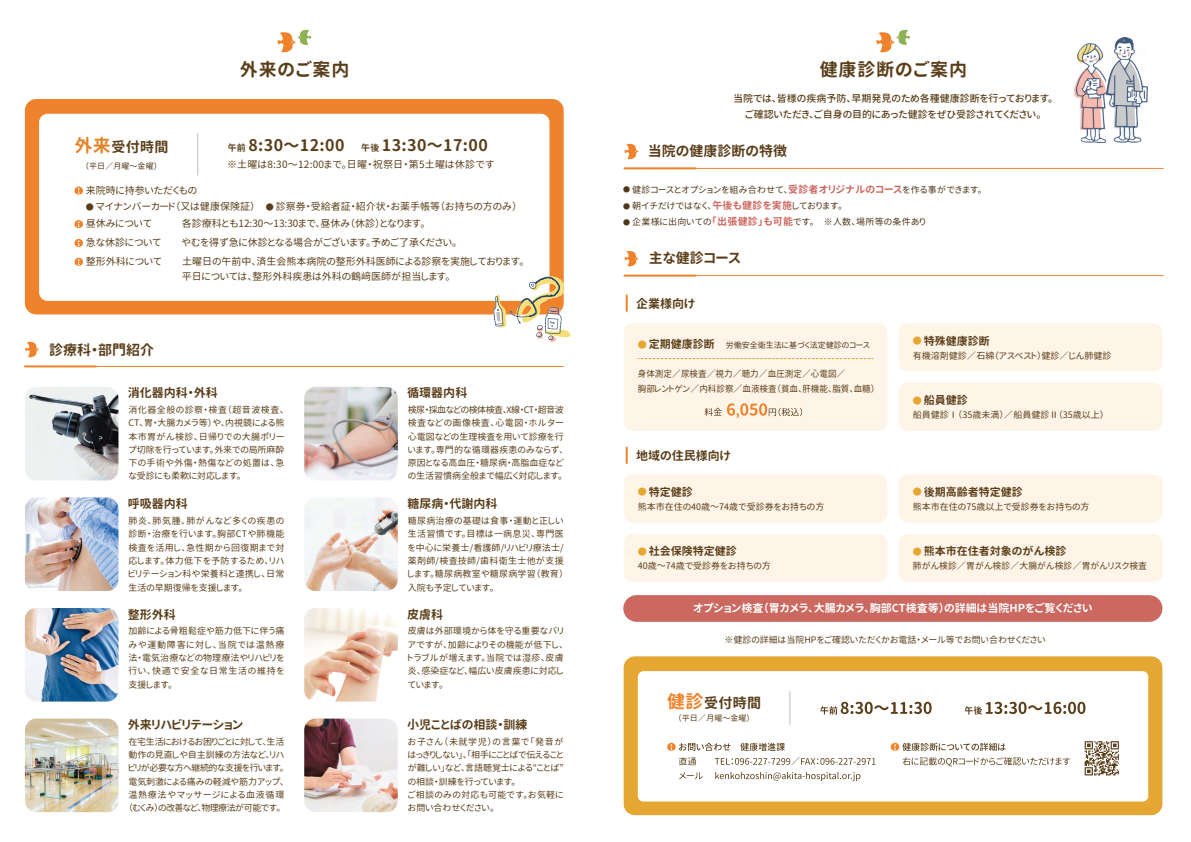
<style>
.page{position:relative;width:1191px;height:842px;background:#fff}
.page>*{position:absolute;margin:0;border:0;box-sizing:border-box;transform-origin:0 0}
.t1{font:18px "Gen Jyuu Gothic P Bold";letter-spacing:.05em;color:#5a3e19}
.t2{font:16px "Gen Jyuu Gothic P Bold";letter-spacing:.025em;color:#5a3e19}
.t3{font:14px "Gen Jyuu Gothic P Bold";color:#5a3e19}
.t4{font:12px "Gen Jyuu Gothic P Bold";color:#5a3e19}
.t5{font:11px "Gen Jyuu Gothic P Bold";color:#5a3e19}
.t6{font:11px "Gen Jyuu Gothic P Bold";color:#fff}
.t7{font:10px/17.4px "Gen Jyuu Gothic P Regular";color:#5a3e19}
.t8{font:10px/16px "Gen Jyuu Gothic P Medium";color:#5a3e19;text-align:center}
.t9{font:10px "Gen Jyuu Gothic P Regular";letter-spacing:.025em;color:#5a3e19}
.t10{font:9px/13.3px "Gen Jyuu Gothic P Regular";color:#5a3e19;text-align:justify}
.t11{font:9px "Gen Jyuu Gothic P Regular";letter-spacing:.025em;color:#4f3718}
.t12{font:9px/14.4px "Gen Jyuu Gothic P Regular";color:#5a3e19;scale:.95 1}
.t13{font:8px "Gen Jyuu Gothic P Regular";color:#4f3718}
.t14{font:8px "Gen Jyuu Gothic P Regular";color:#5a3e19}
.s1{font-size:18px;color:#e4852c}
.s2{font-size:9px}
.s3{font-size:8px}
.s4{font-size:7px}
.s5{font-family:"Gen Jyuu Gothic P Bold";font-size:10px;color:#cb6860}
.s6{font-family:"Gen Jyuu Gothic P Bold";font-size:9px;color:#e5a632}
.s7{font-family:"Gen Jyuu Gothic P Bold";font-size:11px;color:#5a3e19}
.s8{font-size:9px;color:#e5a632}
.s9{font-size:18px;color:#ef822b}
</style>
<div class="page">
<div style="left:25px;top:99px;width:538px;height:215px;background:#ef822b;border-radius:11px"></div>
<div style="left:39px;top:114px;width:510px;height:187px;background:#fff;border-radius:9px"></div>
<hr style="left:197px;top:133px;width:1px;height:42px;background:#bfbfbf">
<svg style="left:74px;top:187px;width:9px;height:8px"></svg>
<svg style="left:74px;top:220px;width:9px;height:8px"></svg>
<svg style="left:74px;top:239px;width:9px;height:8px"></svg>
<svg style="left:74px;top:258px;width:9px;height:8px"></svg>
<hr style="left:25px;top:366px;width:538px;height:1px;background:#ef822b">
<hr style="left:25px;top:365px;width:71px;height:2px;background:#ef822b">
<svg style="left:25px;top:342px;width:14px;height:15px"></svg>
<svg style="left:277px;top:30px;width:34px;height:22px"></svg>
<img style="left:25px;top:719px;width:93px;height:93px">
<img style="left:25px;top:608px;width:93px;height:93px">
<img style="left:304px;top:608px;width:94px;height:93px">
<img style="left:304px;top:719px;width:94px;height:93px">
<img style="left:25px;top:387px;width:93px;height:93px">
<img style="left:304px;top:387px;width:94px;height:93px">
<svg style="left:493px;top:276px;width:78px;height:66px"></svg>
<img style="left:25px;top:497px;width:93px;height:94px">
<img style="left:304px;top:497px;width:94px;height:94px">
<svg style="left:876px;top:30px;width:34px;height:22px"></svg>
<div style="left:623px;top:656px;width:539px;height:159px;background:#e5a632;border-radius:11px"></div>
<div style="left:638px;top:671px;width:510px;height:130px;background:#fff;border-radius:6px"></div>
<hr style="left:789px;top:691px;width:1px;height:34px;background:#bfbfbf">
<svg style="left:820px;top:702px;width:111px;height:13px"></svg>
<svg style="left:964px;top:702px;width:121px;height:13px"></svg>
<svg style="left:667px;top:743px;width:63px;height:8px"></svg>
<svg style="left:740px;top:743px;width:44px;height:8px"></svg>
<svg style="left:679px;top:757px;width:17px;height:8px"></svg>
<svg style="left:715px;top:757px;width:160px;height:8px"></svg>
<svg style="left:679px;top:772px;width:23px;height:7px"></svg>
<svg style="left:715px;top:772px;width:145px;height:9px"></svg>
<svg style="left:890px;top:743px;width:115px;height:8px"></svg>
<svg style="left:902px;top:757px;width:168px;height:9px"></svg>
<svg style="left:1084px;top:741px;width:35px;height:34px"></svg>
<hr style="left:624px;top:275px;width:539px;height:1px;background:#ef822b">
<hr style="left:624px;top:275px;width:71px;height:2px;background:#ef822b">
<svg style="left:624px;top:251px;width:14px;height:15px"></svg>
<svg style="left:626px;top:295px;width:2px;height:16px"></svg>
<hr style="left:624px;top:168px;width:539px;height:1px;background:#ef822b">
<hr style="left:624px;top:167px;width:71px;height:2px;background:#ef822b">
<svg style="left:624px;top:144px;width:14px;height:15px"></svg>
<div style="left:623px;top:323px;width:264px;height:108px;background:#fff4e8;border-radius:9px"></div>
<svg style="left:638px;top:358px;width:235px;height:1px"></svg>
<svg style="left:704px;top:408px;width:17px;height:8px"></svg>
<svg style="left:727px;top:403px;width:75px;height:15px"></svg>
<div style="left:898px;top:323px;width:264px;height:48px;background:#fff4e8;border-radius:9px"></div>
<div style="left:898px;top:383px;width:264px;height:48px;background:#fff4e8;border-radius:9px"></div>
<svg style="left:626px;top:447px;width:2px;height:16px"></svg>
<div style="left:623px;top:474px;width:264px;height:48px;background:#fff4e8;border-radius:9px"></div>
<div style="left:898px;top:474px;width:264px;height:48px;background:#fff4e8;border-radius:9px"></div>
<div style="left:623px;top:534px;width:264px;height:48px;background:#fff4e8;border-radius:9px"></div>
<div style="left:898px;top:534px;width:264px;height:48px;background:#fff4e8;border-radius:9px"></div>
<img style="left:1074px;top:43px;width:32px;height:99px">
<img style="left:1106px;top:38px;width:41px;height:104px">
<div style="left:623px;top:595px;width:539px;height:27px;background:#cb6860;border-radius:13px"></div>
<h1 class="t1" style="left:240px;top:56px;width:111px">外来のご案内</h1>
<h3 class="t3" style="left:74px;top:137px;width:95px"><span class="s1">外来</span>受付時間</h3>
<p class="t13" style="left:85px;top:160px;width:74px">（平日／月曜〜金曜）</p>
<p class="t9" style="left:227px;top:157px;width:269px">※土曜は8:30〜12:00まで。日曜・祝祭日・第5土曜は休診です</p>
<h2 class="t2" style="left:228px;top:133px;width:261px"><span class="s2">午前</span> 8:30〜12:00　<span class="s2">午後</span> 13:30〜17:00</h2>
<p class="t7" style="left:86px;top:181px;width:113px">来院時に持参いただくもの</p>
<p class="t7" style="left:86px;top:197px;width:433px"><span class="s3">●</span> マイナンバーカード（又は健康保険証） <span class="s3">●</span> 診察券・受給者証・紹介状・お薬手帳等（お持ちの方のみ）昼休みについて　　　各診療科とも12:30〜13:30まで、昼休み（休診）となります。</p>
<p class="t7" style="left:86px;top:233px;width:440px;line-height:18.9px">急な休診について　　やむを得ず急に休診となる場合がございます。予めご了承ください。<br>整形外科について　　土曜日の午前中、済生会熊本病院の整形外科医師による診察を実施しております。</p>
<p class="t7" style="left:182px;top:267px;width:270px">平日については、整形外科疾患は外科の鶴﨑医師が担当します。</p>
<h3 class="t3" style="left:49px;top:339px;width:107px">診療科・部門紹介</h3>
<h3 class="t4" style="left:128px;top:384px;width:91px">消化器内科・外科</h3>
<h3 class="t4" style="left:407px;top:384px;width:61px">循環器内科</h3>
<p class="t10" style="left:128px;top:403px;width:157px">消化器全般の診察・検査（超音波検査、CT、胃・大腸カメラ等）や、内視鏡による熊本市胃がん検診、日帰りでの大腸ポリープ切除を行っています。外来での局所麻酔下の手術や外傷・熱傷などの処置は、急な受診にも柔軟に対応します。</p>
<p class="t10" style="left:408px;top:403px;width:157px">検尿・採血などの検体検査、X線・CT・超音波検査などの画像検査、心電図・ホルター心電図などの生理検査を用いて診療を行います。専門的な循環器疾患のみならず、原因となる高血圧・糖尿病・高脂血症などの生活習慣病全般まで幅広く対応します。</p>
<h3 class="t4" style="left:128px;top:495px;width:61px">呼吸器内科</h3>
<h3 class="t4" style="left:407px;top:495px;width:91px">糖尿病・代謝内科</h3>
<p class="t10" style="left:128px;top:514px;width:157px">肺炎、肺気腫、肺がんなど多くの疾患の診断・治療を行います。胸部CTや肺機能検査を活用し、急性期から回復期まで対応します。体力低下を予防するため、リハビリテーション科や栄養科と連携し、日常生活の早期復帰を支援します。</p>
<p class="t10" style="left:408px;top:514px;width:157px">糖尿病治療の基礎は食事・運動と正しい生活習慣です。目標は一病息災、専門医を中心に栄養士/看護師/リハビリ療法士/薬剤師/検査技師/歯科衛生士他が支援します。糖尿病教室や糖尿病学習（教育）入院も予定しています。</p>
<h3 class="t4" style="left:128px;top:605px;width:49px">整形外科</h3>
<h3 class="t4" style="left:407px;top:605px;width:37px">皮膚科</h3>
<p class="t10" style="left:128px;top:624px;width:157px">加齢による骨粗鬆症や筋力低下に伴う痛みや運動障害に対し、当院では温熱療法・電気治療などの物理療法やリハビリを行い、快適で安全な日常生活の維持を支援します。</p>
<p class="t10" style="left:408px;top:624px;width:157px">皮膚は外部環境から体を守る重要なバリアですが、加齢によりその機能が低下し、トラブルが増えます。当院では湿疹、皮膚炎、感染症など、幅広い皮膚疾患に対応しています。</p>
<h3 class="t4" style="left:128px;top:716px;width:117px">外来リハビリテーション</h3>
<h3 class="t4" style="left:407px;top:716px;width:122px">小児ことばの相談・訓練</h3>
<p class="t10" style="left:128px;top:734px;width:157px">在宅生活におけるお困りごとに対して、生活動作の見直しや自主訓練の方法など、リハビリが必要な方へ継続的な支援を行います。電気刺激による痛みの軽減や筋力アップ、温熱療法やマッサージによる血液循環（むくみ）の改善など、物理療法が可能です。</p>
<p class="t10" style="left:408px;top:734px;width:157px;text-align:left">お子さん（未就学児）の言葉で「発音がはっきりしない」、「相手にことばで伝えることが難しい」など、言語聴覚士による“ことば”の相談・訓練を行っています。<br>ご相談のみの対応も可能です。お気軽にお問い合わせください。</p>
<h1 class="t1" style="left:819px;top:56px;width:149px">健康診断のご案内</h1>
<p class="t8" style="left:733px;top:90px;width:321px">当院では、皆様の疾病予防、早期発見のため各種健康診断を行っております。ご確認いただき、ご自身の目的にあった健診をぜひ受診されてください。</p>
<h3 class="t3" style="left:648px;top:141px;width:141px">当院の健康診断の特徴</h3>
<p class="t11" style="left:623px;top:183px;width:361px"><span class="s4">●</span> 健診コースとオプションを組み合わせて、<span class="s5">受診者オリジナルのコース</span>を作る事ができます。</p>
<p class="t11" style="left:623px;top:199px;width:221px"><span class="s4">●</span> 朝イチだけではなく、<span class="s5">午後も健診を実施</span>しております。</p>
<p class="t11" style="left:623px;top:215px;width:304px"><span class="s4">●</span> 企業様に出向いての<span class="s5">「出張健診」も可能</span>です。　※人数、場所等の条件あり</p>
<h3 class="t3" style="left:648px;top:248px;width:94px">主な健診コース</h3>
<h3 class="t4" style="left:636px;top:295px;width:61px">企業様向け</h3>
<p class="t13" style="left:638px;top:340px;width:234px"><span class="s6">●</span> <span class="s7">定期健康診断　</span>労働安全衛生法に基づく法定健診のコース</p>
<p class="t12" style="left:638px;top:366px;width:251px">身体測定／尿検査／視力／聴力／血圧測定／心電図／<br>胸部レントゲン／内科診察／血液検査（貧血、肝機能、脂質、血糖）</p>
<h3 class="t4" style="left:636px;top:447px;width:96px">地域の住民様向け</h3>
<p class="t5" style="left:638px;top:484px;width:57px"><span class="s8">●</span> 特定健診</p>
<p class="t10" style="left:638px;top:500px;width:188px">熊本市在住の40歳～74歳で受診券をお持ちの方</p>
<p class="t5" style="left:638px;top:543px;width:101px"><span class="s8">●</span> 社会保険特定健診</p>
<p class="t10" style="left:638px;top:559px;width:135px">40歳～74歳で受診券をお持ちの方</p>
<p class="t5" style="left:913px;top:333px;width:79px"><span class="s8">●</span> 特殊健康診断</p>
<p class="t10" style="left:913px;top:349px;width:200px">有機溶剤健診／石綿（アスベスト）健診／じん肺健診</p>
<p class="t5" style="left:913px;top:392px;width:57px"><span class="s8">●</span> 船員健診</p>
<p class="t10" style="left:913px;top:408px;width:193px">船員健診Ⅰ（35歳未満）／船員健診Ⅱ（35歳以上）</p>
<p class="t5" style="left:913px;top:484px;width:112px"><span class="s8">●</span> 後期高齢者特定健診</p>
<p class="t10" style="left:913px;top:500px;width:178px">熊本市在住の75歳以上で受診券をお持ちの方</p>
<p class="t5" style="left:913px;top:543px;width:155px"><span class="s8">●</span> 熊本市在住者対象のがん検診</p>
<p class="t10" style="left:913px;top:559px;width:236px">肺がん検診／胃がん検診／大腸がん検診／胃がんリスク検査</p>
<p class="t6" style="left:693px;top:600px;width:401px">オプション検査（胃カメラ、大腸カメラ、胸部CT検査等）の詳細は当院HPをご覧ください</p>
<p class="t10" style="left:724px;top:632px;width:323px">※健診の詳細は当院HPをご確認いただくかお電話・メール等でお問い合わせください</p>
<h3 class="t3" style="left:667px;top:693px;width:95px"><span class="s9">健診</span>受付時間</h3>
<p class="t14" style="left:678px;top:712px;width:74px">（平日／月曜〜金曜）</p>
</div>
